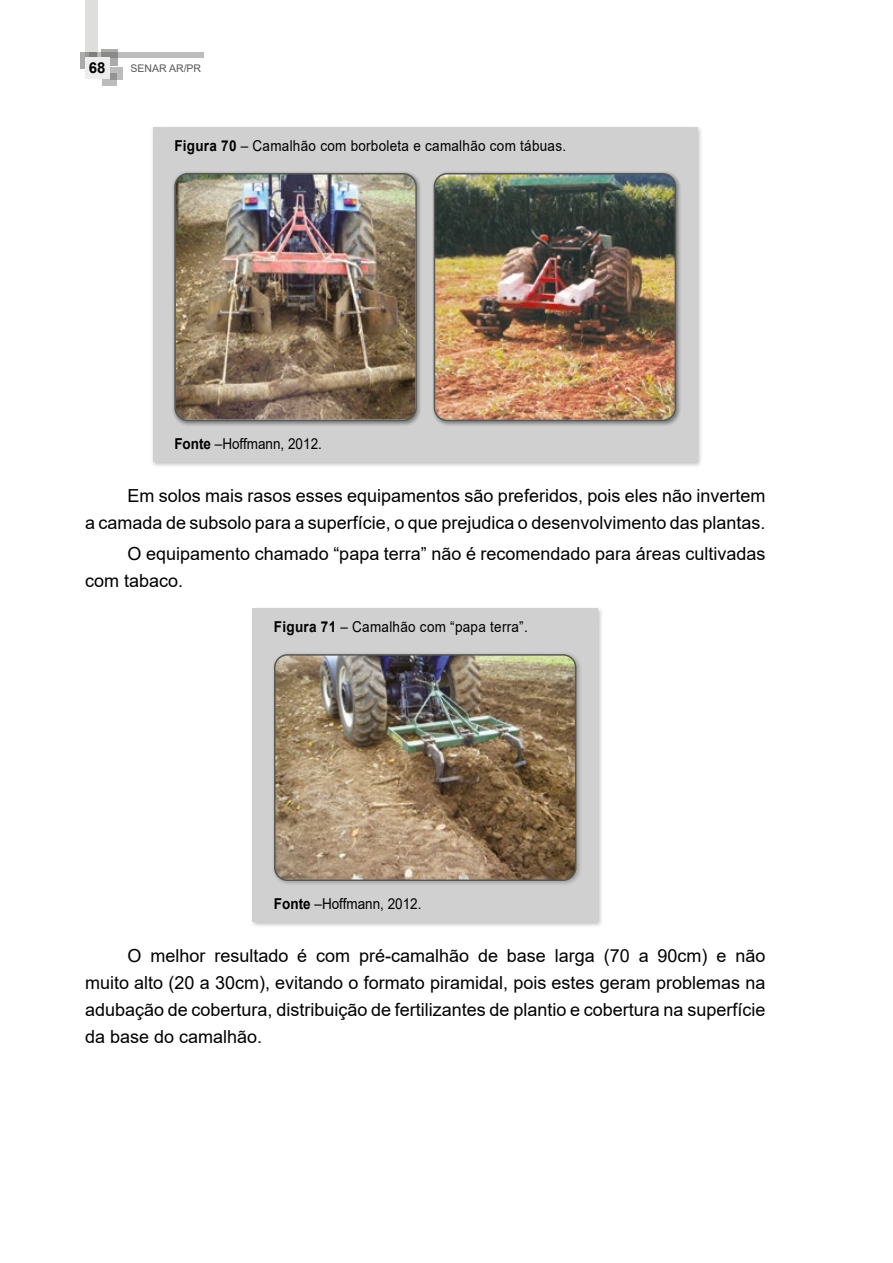
<style>
.page{position:relative;width:893px;height:1263px;background:#fff}
.page>*{position:absolute;margin:0;border:0;box-sizing:border-box;transform-origin:0 0}
.t1{font:18px/27px "Arial";color:#000;text-align:right}
.t2{font:15px "Arial";letter-spacing:.02em;color:#000;scale:.9 1}
.t3{font:15px "Arial";color:#000;scale:.9 1}
.t4{font:700 15px "Arial";color:#000}
.t5{font:10.5px "Arial";color:#575756}
.s1{font-weight:700}
</style>
<div class="page">
<svg style="left:102px;top:73px;width:15px;height:12px"></svg>
<svg style="left:111px;top:67px;width:12px;height:12px"></svg>
<div style="left:80px;top:52px;width:17px;height:16px;background:#ababaa"></div>
<svg style="left:101px;top:50px;width:17px;height:16px"></svg>
<svg style="left:97px;top:52px;width:107px;height:6px"></svg>
<svg style="left:85px;top:0;width:12px;height:58px"></svg>
<div style="left:85px;top:58px;width:24px;height:21px;background:#ededed"></div>
<div style="left:150px;top:126px;width:553px;height:342px;background:#000;opacity:.25"></div>
<div style="left:153px;top:128px;width:544px;height:334px;background:#d0d0d0"></div>
<div style="left:172px;top:171px;width:250px;height:255px;background:#000;opacity:.25"></div>
<img style="left:175px;top:174px;width:240px;height:246px">
<div style="left:174px;top:173px;width:243px;height:248px;border:2px solid #575756;border-radius:13px"></div>
<div style="left:432px;top:171px;width:249px;height:255px;background:#000;opacity:.25"></div>
<img style="left:434px;top:174px;width:241px;height:246px">
<div style="left:434px;top:173px;width:242px;height:248px;border:2px solid #575756;border-radius:13px"></div>
<div style="left:250px;top:607px;width:353px;height:320px;background:#000;opacity:.25"></div>
<div style="left:253px;top:609px;width:345px;height:313px;background:#d0d0d0"></div>
<div style="left:272px;top:652px;width:309px;height:234px;background:#000;opacity:.25"></div>
<img style="left:275px;top:655px;width:301px;height:225px">
<div style="left:274px;top:654px;width:302px;height:227px;border:2px solid #575756;border-radius:13px"></div>
<p class="t4" style="left:89px;top:57px;width:18px">68</p>
<p class="t5" style="left:131px;top:61px;width:72px">SENAR AR/PR</p>
<p class="t2" style="left:174px;top:136px;width:437px"><span class="s1">Figura 70</span> – Camalhão com borboleta e camalhão com tábuas.</p>
<p class="t3" style="left:174px;top:434px;width:165px"><span class="s1">Fonte</span> –Hoffmann, 2012.</p>
<p class="t1" style="left:85px;top:482px;width:682px">Em solos mais rasos esses equipamentos são preferidos, pois eles não invertem<br>a camada de subsolo para a superfície, o que prejudica o desenvolvimento das plantas.</p>
<p class="t1" style="left:85px;top:540px;width:682px;text-align:left;text-indent:43px">O equipamento chamado “papa terra” não é recomendado para áreas cultivadas com tabaco.</p>
<p class="t2" style="left:274px;top:617px;width:284px"><span class="s1">Figura 71</span> – Camalhão com “papa terra”.</p>
<p class="t3" style="left:274px;top:893px;width:165px"><span class="s1">Fonte</span> –Hoffmann, 2012.</p>
<p class="t1" style="left:85px;top:941px;width:682px;text-align:justify;text-indent:43px">O melhor resultado é com pré-camalhão de base larga (70 a 90cm) e não muito alto (20 a 30cm), evitando o formato piramidal, pois estes geram problemas na adubação de cobertura, distribuição de fertilizantes de plantio e cobertura na superfície da base do camalhão.</p>
</div>
